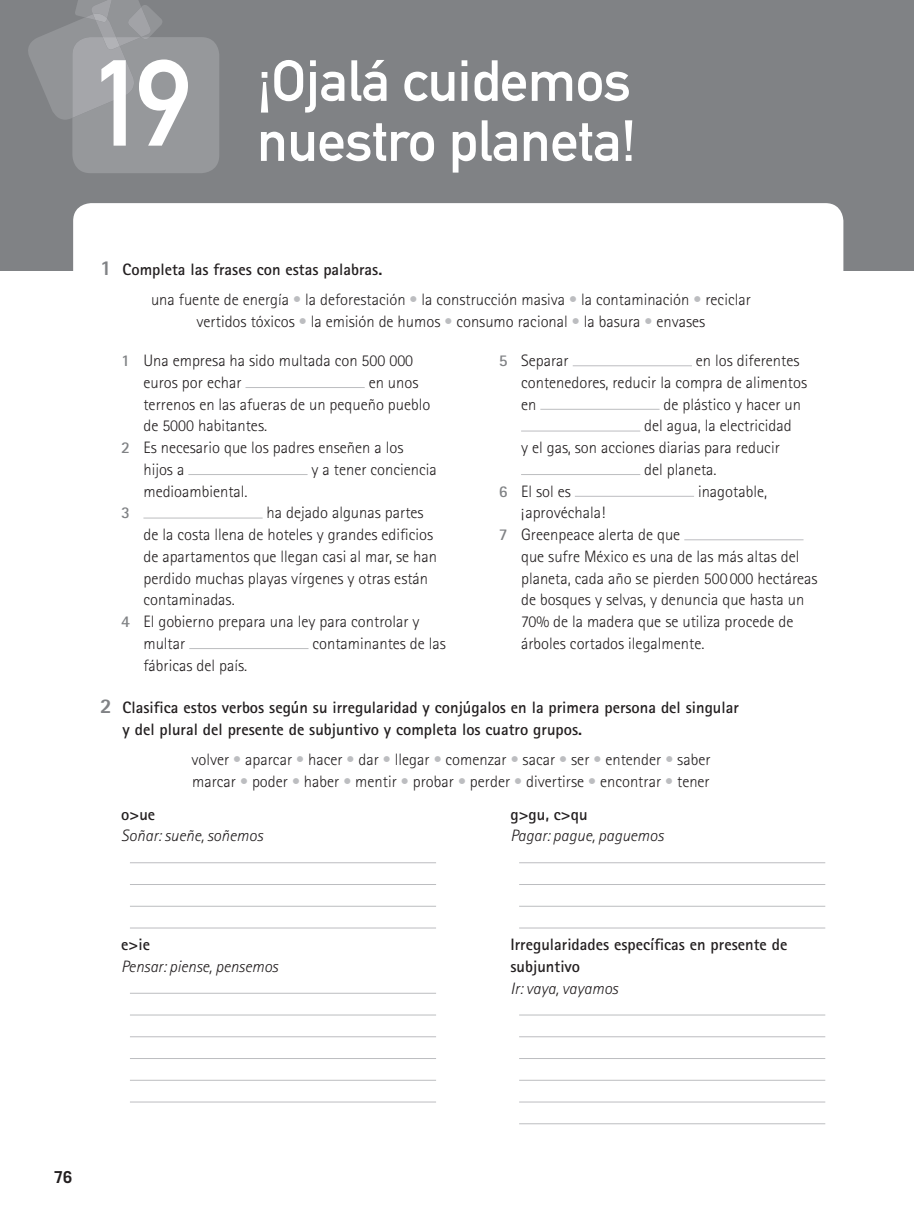
<style>
.page{position:relative;width:914px;height:1211px;background:#fff}
.page>*{position:absolute;margin:0;border:0;box-sizing:border-box;transform-origin:0 0}
.t1{font:57px/60px "DIN Mittelschrift Std";letter-spacing:-.01em;color:#fff;text-align:right}
.t2{font:300 16.5px/21.8px "Rotis Sans Serif";color:#231f20}
.t3{font:700 16.5px/21.8px "Rotis Sans Serif";color:#231f20}
.t4{font:italic 300 16.5px "Rotis Sans Serif";color:#231f20}
.t5{font:700 16.5px "Trade Gothic LT Std";color:#231f20}
.t6{font:700 16.5px "Rotis Sans Serif";color:#808285}
.s1{font-weight:800;font-size:21px;color:#808285}
.s2{font-weight:700}
.s3{color:#bcbdc0}
.s4{font-weight:700;color:#808285}
</style>
<div class="page">
<div style="left:0;top:0;width:914px;height:271px;background:#808285"></div>
<svg style="left:28px;top:0;width:191px;height:173px"></svg>
<div style="left:73px;top:203px;width:770px;height:115px;background:#fff;border-radius:18px"></div>
<hr style="left:245px;top:387px;width:120px;height:1px;background:#bcbdc0">
<hr style="left:188px;top:474px;width:119px;height:1px;background:#bcbdc0">
<hr style="left:143px;top:518px;width:120px;height:1px;background:#bcbdc0">
<hr style="left:189px;top:648px;width:119px;height:1px;background:#bcbdc0">
<hr style="left:573px;top:365px;width:119px;height:1px;background:#bcbdc0">
<hr style="left:540px;top:409px;width:119px;height:1px;background:#bcbdc0">
<hr style="left:521px;top:431px;width:119px;height:1px;background:#bcbdc0">
<hr style="left:521px;top:474px;width:119px;height:1px;background:#bcbdc0">
<hr style="left:575px;top:496px;width:119px;height:1px;background:#bcbdc0">
<hr style="left:684px;top:539px;width:119px;height:1px;background:#bcbdc0">
<hr style="left:130px;top:862px;width:306px;height:1px;background:#bcbdc0">
<hr style="left:130px;top:884px;width:306px;height:1px;background:#bcbdc0">
<hr style="left:130px;top:906px;width:306px;height:1px;background:#bcbdc0">
<hr style="left:130px;top:928px;width:306px;height:1px;background:#bcbdc0">
<hr style="left:130px;top:993px;width:306px;height:1px;background:#bcbdc0">
<hr style="left:130px;top:1015px;width:306px;height:1px;background:#bcbdc0">
<hr style="left:130px;top:1036px;width:306px;height:1px;background:#bcbdc0">
<hr style="left:130px;top:1058px;width:306px;height:1px;background:#bcbdc0">
<hr style="left:130px;top:1080px;width:306px;height:1px;background:#bcbdc0">
<hr style="left:130px;top:1102px;width:306px;height:1px;background:#bcbdc0">
<hr style="left:519px;top:862px;width:306px;height:1px;background:#bcbdc0">
<hr style="left:519px;top:884px;width:306px;height:1px;background:#bcbdc0">
<hr style="left:519px;top:906px;width:306px;height:1px;background:#bcbdc0">
<hr style="left:519px;top:928px;width:306px;height:1px;background:#bcbdc0">
<hr style="left:519px;top:1015px;width:306px;height:1px;background:#bcbdc0">
<hr style="left:519px;top:1036px;width:306px;height:1px;background:#bcbdc0">
<hr style="left:519px;top:1058px;width:306px;height:1px;background:#bcbdc0">
<hr style="left:519px;top:1080px;width:306px;height:1px;background:#bcbdc0">
<hr style="left:519px;top:1102px;width:306px;height:1px;background:#bcbdc0">
<hr style="left:519px;top:1123px;width:306px;height:1px;background:#bcbdc0">
<h1 class="t1" style="left:90px;top:51px;width:547px">¡Ojalá cuidemos<br><sup>19</sup> nuestro planeta!</h1>
<p class="t2" style="left:151px;top:254px;width:601px;line-height:30.3px;text-indent:-51px"><span class="s1">1</span> <span class="s2">Completa las frases con estas palabras.<br></span>una fuente de energía <span class="s3">•</span> la deforestación <span class="s3">•</span> la construcción masiva <span class="s3">•</span> la contaminación <span class="s3">•</span> reciclar</p>
<p class="t2" style="left:197px;top:311px;width:510px">vertidos tóxicos <span class="s3">•</span> la emisión de humos <span class="s3">•</span> consumo racional <span class="s3">•</span> la basura <span class="s3">•</span> envases</p>
<p class="t2" style="left:143px;top:350px;width:271px;text-indent:-22px"><span class="s4">1</span> Una empresa ha sido multada con 500 000 euros por echar</p>
<p class="t2" style="left:499px;top:350px;width:71px"><span class="s4">5</span> Separar</p>
<p class="t2" style="left:521px;top:350px;width:287px;text-indent:175px">en los diferentes contenedores, reducir la compra de alimentos en</p>
<p class="t2" style="left:369px;top:371px;width:51px">en unos</p>
<p class="t2" style="left:143px;top:393px;width:288px">terrenos en las afueras de un pequeño pueblo</p>
<p class="t2" style="left:143px;top:415px;width:125px">de 5000 habitantes.</p>
<p class="t2" style="left:121px;top:437px;width:284px"><span class="s4">2</span> Es necesario que los padres enseñen a los</p>
<p class="t2" style="left:143px;top:458px;width:42px">hijos a</p>
<p class="t2" style="left:311px;top:458px;width:127px">y a tener conciencia</p>
<p class="t2" style="left:143px;top:480px;width:106px">medioambiental.</p>
<p class="t6" style="left:121px;top:502px;width:10px">3</p>
<p class="t2" style="left:267px;top:502px;width:158px">ha dejado algunas partes</p>
<p class="t2" style="left:143px;top:524px;width:291px">de la costa llena de hoteles y grandes edificios</p>
<p class="t2" style="left:143px;top:545px;width:295px">de apartamentos que llegan casi al mar, se han</p>
<p class="t2" style="left:143px;top:567px;width:286px">perdido muchas playas vírgenes y otras están</p>
<p class="t2" style="left:143px;top:589px;width:93px">contaminadas.</p>
<p class="t2" style="left:121px;top:611px;width:300px"><span class="s4">4</span> El gobierno prepara una ley para controlar y</p>
<p class="t2" style="left:143px;top:632px;width:43px">multar</p>
<p class="t2" style="left:312px;top:632px;width:135px">contaminantes de las</p>
<p class="t2" style="left:143px;top:654px;width:105px">fábricas del país.</p>
<p class="t2" style="left:663px;top:393px;width:139px">de plástico y hacer un</p>
<p class="t2" style="left:644px;top:415px;width:149px">del agua, la electricidad</p>
<p class="t2" style="left:521px;top:437px;width:260px">y el gas, son acciones diarias para reducir</p>
<p class="t2" style="left:644px;top:458px;width:74px">del planeta.</p>
<p class="t2" style="left:499px;top:480px;width:73px"><span class="s4">6</span> El sol es</p>
<p class="t2" style="left:698px;top:480px;width:71px">inagotable,</p>
<p class="t2" style="left:521px;top:502px;width:86px">¡aprovéchala!</p>
<p class="t2" style="left:499px;top:524px;width:183px"><span class="s4">7</span> Greenpeace alerta de que</p>
<p class="t2" style="left:521px;top:545px;width:280px">que sufre México es una de las más altas del</p>
<p class="t2" style="left:521px;top:567px;width:298px">planeta, cada año se pierden 500 000 hectáreas</p>
<p class="t2" style="left:521px;top:589px;width:285px">de bosques y selvas, y denuncia que hasta un</p>
<p class="t2" style="left:521px;top:611px;width:274px">70% de la madera que se utiliza procede de</p>
<p class="t2" style="left:521px;top:632px;width:185px">árboles cortados ilegalmente.</p>
<p class="t3" style="left:123px;top:696px;width:618px;text-indent:-23px"><span class="s1">2</span> Clasifica estos verbos según su irregularidad y conjúgalos en la primera persona del singular y del plural del presente de subjuntivo y completa los cuatro grupos.</p>
<p class="t2" style="left:191px;top:748px;width:521px">volver <span class="s3">•</span> aparcar <span class="s3">•</span> hacer <span class="s3">•</span> dar <span class="s3">•</span> llegar <span class="s3">•</span> comenzar <span class="s3">•</span> sacar <span class="s3">•</span> ser <span class="s3">•</span> entender <span class="s3">•</span> saber marcar <span class="s3">•</span> poder <span class="s3">•</span> haber <span class="s3">•</span> mentir <span class="s3">•</span> probar <span class="s3">•</span> perder <span class="s3">•</span> divertirse <span class="s3">•</span> encontrar <span class="s3">•</span> tener</p>
<p class="t3" style="left:121px;top:803px;width:35px">o&gt;ue</p>
<p class="t4" style="left:121px;top:826px;width:143px">Soñar: sueñe, soñemos</p>
<p class="t3" style="left:510px;top:803px;width:79px">g&gt;gu, c&gt;qu</p>
<p class="t4" style="left:510px;top:826px;width:154px">Pagar: pague, paguemos</p>
<p class="t3" style="left:121px;top:933px;width:30px">e&gt;ie</p>
<p class="t4" style="left:121px;top:957px;width:158px">Pensar: piense, pensemos</p>
<p class="t3" style="left:510px;top:933px;width:278px">Irregularidades específicas en presente de subjuntivo</p>
<p class="t4" style="left:510px;top:978px;width:109px">Ir: vaya, vayamos</p>
<p class="t5" style="left:54px;top:1167px;width:20px">76</p>
</div>
